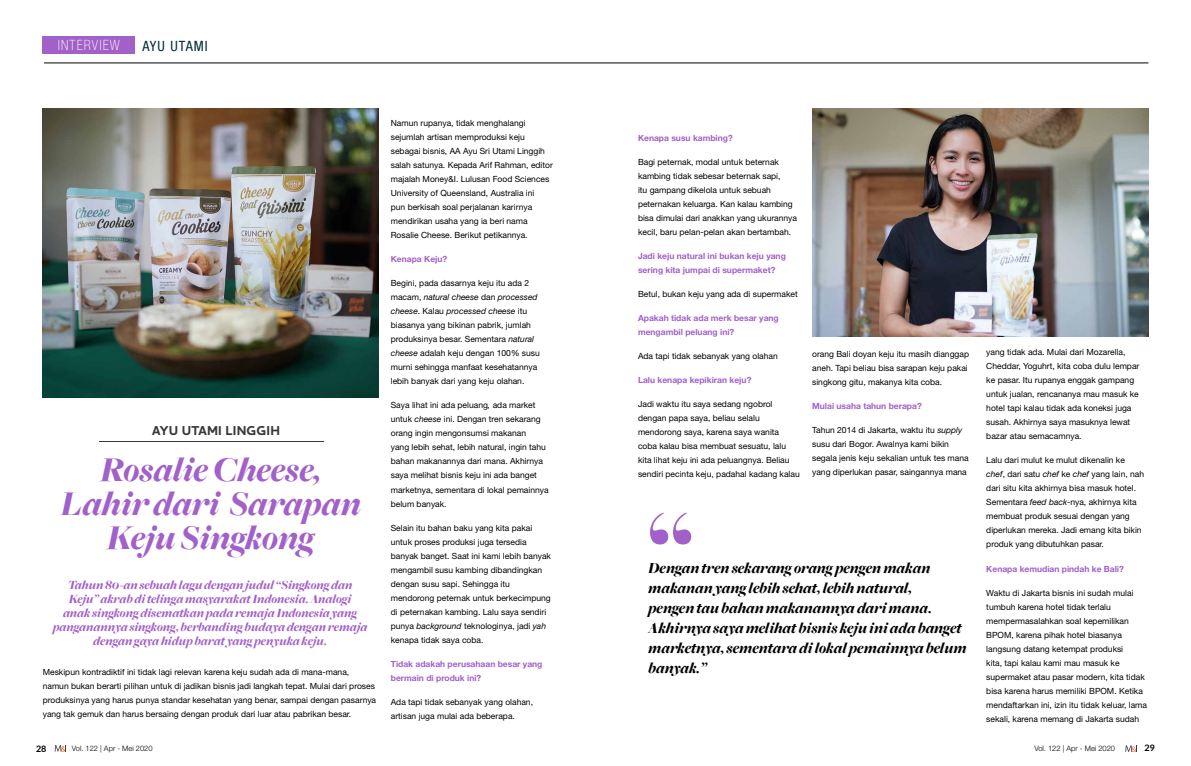
<style>
.page{position:relative;width:1191px;height:766px;background:#fff}
.page>*{position:absolute;margin:0;border:0;box-sizing:border-box;transform-origin:0 0}
.t1{font:110.5px "Red Velvet";color:#a260c9}
.t2{font:italic 900 36px/34px "Freight Big";color:#a260c9;text-align:center}
.t3{font:italic 900 16px/20px "Freight Big";color:#000}
.t4{font:100 condensed 14.2px "Helvetica Neue LT Std";letter-spacing:.075em;color:#fff}
.t5{font:condensed 14.2px "Helvetica Neue LT Std";letter-spacing:.075em;color:#062e3a}
.t6{font:700 13.1px "Houschka Alt Pro";letter-spacing:.015em;color:#3a3938}
.t7{font:italic 900 13px/14px "Freight Big";color:#a260c9;text-align:center}
.t8{font:700 9px "Lato";color:#000}
.t9{font:8.5px/14px "Helvetica Neue LT Std";color:#000}
.t10{font:700 8.5px/14px "Helvetica Neue LT Std";color:#a260c9}
.t11{font:300 7.5px "Helvetica Neue LT Std";color:#000}
.s1{font-style:italic}
</style>
<div class="page">
<svg style="left:55px;top:745px;width:12px;height:6px"></svg>
<svg style="left:1125px;top:745px;width:13px;height:6px"></svg>
<hr style="left:44px;top:63px;width:1104px;height:1px;background:#000">
<img style="left:43px;top:108px;width:336px;height:289px">
<img style="left:812px;top:108px;width:336px;height:228px">
<hr style="left:99px;top:441px;width:225px;height:1px;background:#3a3938">
<div style="left:43px;top:36px;width:92px;height:17px;background:#a260c9"></div>
<h3 class="t4" style="left:58px;top:37px;width:55px">INTERVIEW</h3>
<h3 class="t5" style="left:142px;top:38px;width:67px">AYU UTAMI</h3>
<h3 class="t6" style="left:152px;top:422px;width:129px">AYU UTAMI LINGGIH</h3>
<h2 class="t2" style="left:60px;top:453px;width:302px">Rosalie Cheese,<br>Lahir dari Sarapan<br>Keju Singkong</h2>
<p class="t7" style="left:53px;top:578px;width:316px">Tahun 80-an sebuah lagu dengan judul “Singkong dan Keju” akrab di telinga masyarakat Indonesia. Analogi<br>anak singkong disematkan pada remaja Indonesia yang panganannya singkong, berbanding budaya dengan remaja dengan gaya hidup barat yang penyuka keju.</p>
<p class="t9" style="left:43px;top:665px;width:335px">Meskipun kontradiktif ini tidak lagi relevan karena keju sudah ada di mana-mana, namun bukan berarti pilihan untuk di jadikan bisnis jadi langkah tepat. Mulai dari proses produksinya yang harus punya standar kesehatan yang benar, sampai dengan pasarnya yang tak gemuk dan harus bersaing dengan produk dari luar atau pabrikan besar.</p>
<p class="t9" style="left:391px;top:116px;width:164px">Namun rupanya, tidak menghalangi sejumlah artisan memproduksi keju sebagai bisnis, AA Ayu Sri Utami Linggih salah satunya. Kepada Arif Rahman, editor majalah Money&amp;I. Lulusan Food Sciences University of Queensland, Australia ini<br>pun berkisah soal perjalanan karirnya mendirikan usaha yang ia beri nama Rosalie Cheese. Berikut petikannya.</p>
<p class="t10" style="left:391px;top:252px;width:58px">Kenapa Keju?</p>
<p class="t9" style="left:391px;top:276px;width:150px">Begini, pada dasarnya keju itu ada 2 macam, <span class="s1">natural cheese</span> dan <span class="s1">processed cheese</span>. Kalau <span class="s1">processed cheese</span> itu biasanya yang bikinan pabrik, jumlah produksinya besar. Sementara <span class="s1">natural cheese</span> adalah keju dengan 100% susu murni sehingga manfaat kesehatannya lebih banyak dari yang keju olahan.</p>
<p class="t9" style="left:391px;top:398px;width:159px">Saya lihat ini ada peluang<span class="s1">,</span> ada market untuk <span class="s1">cheese</span> ini. Dengan tren sekarang orang ingin mengonsumsi makanan<br>yang lebih sehat, lebih natural, ingin tahu bahan makanannya dari mana. Akhirnya saya melihat bisnis keju ini ada banget marketnya, sementara di lokal pemainnya belum banyak.</p>
<p class="t9" style="left:391px;top:520px;width:162px">Selain itu bahan baku yang kita pakai untuk proses produksi juga tersedia banyak banget. Saat ini kami lebih banyak mengambil susu kambing dibandingkan dengan susu sapi. Sehingga itu mendorong peternak untuk berkecimpung di peternakan kambing. Lalu saya sendiri punya <span class="s1">background</span> teknologinya, jadi <span class="s1">yah </span>kenapa tidak saya coba.</p>
<p class="t10" style="left:391px;top:656px;width:153px">Tidak adakah perusahaan besar yang bermain di produk ini?</p>
<p class="t9" style="left:391px;top:694px;width:144px">Ada tapi tidak sebanyak yang olahan, artisan juga mulai ada beberapa.</p>
<p class="t10" style="left:638px;top:131px;width:96px">Kenapa susu kambing?</p>
<p class="t9" style="left:638px;top:155px;width:161px">Bagi peternak, modal untuk beternak kambing tidak sebesar beternak sapi,<br>itu gampang dikelola untuk sebuah peternakan keluarga. Kan kalau kambing bisa dimulai dari anakkan yang ukurannya kecil, baru pelan-pelan akan bertambah.</p>
<p class="t10" style="left:638px;top:249px;width:149px">Jadi keju natural ini bukan keju yang sering kita jumpai di supermaket?</p>
<p class="t9" style="left:638px;top:287px;width:161px">Betul, bukan keju yang ada di supermaket</p>
<p class="t10" style="left:638px;top:311px;width:142px">Apakah tidak ada merk besar yang mengambil peluang ini?</p>
<p class="t9" style="left:638px;top:349px;width:141px">Ada tapi tidak sebanyak yang olahan</p>
<p class="t10" style="left:638px;top:373px;width:115px">Lalu kenapa kepikiran keju?</p>
<p class="t9" style="left:638px;top:397px;width:163px">Jadi waktu itu saya sedang ngobrol dengan papa saya, beliau selalu mendorong saya, karena saya wanita coba kalau bisa membuat sesuatu, lalu kita lihat keju ini ada peluangnya. Beliau sendiri pecinta keju, padahal kadang kalau</p>
<p class="t9" style="left:812px;top:347px;width:158px">orang Bali doyan keju itu masih dianggap aneh. Tapi beliau bisa sarapan keju pakai singkong gitu, makanya kita coba.</p>
<p class="t10" style="left:812px;top:399px;width:111px">Mulai usaha tahun berapa?</p>
<p class="t9" style="left:812px;top:423px;width:158px">Tahun 2014 di Jakarta, waktu itu <span class="s1">supply </span>susu dari Bogor. Awalnya kami bikin segala jenis keju sekalian untuk tes mana yang diperlukan pasar, saingannya mana</p>
<h1 class="t1" style="left:644px;top:486px;width:54px">“</h1>
<h3 class="t3" style="left:648px;top:558px;width:320px">Dengan tren sekarang orang pengen makan makanan yang lebih sehat, lebih natural,<br>pengen tau bahan makanannya dari mana.<br>Akhirnya saya melihat bisnis keju ini ada banget marketnya, sementara di lokal pemainnya belum banyak.”</h3>
<p class="t9" style="left:986px;top:345px;width:155px">yang tidak ada. Mulai dari Mozarella, Cheddar, Yoguhrt, kita coba dulu lempar ke pasar. Itu rupanya enggak gampang untuk jualan, rencananya mau masuk ke hotel tapi kalau tidak ada koneksi juga susah. Akhirnya saya masuknya lewat bazar atau semacamnya.</p>
<p class="t9" style="left:986px;top:453px;width:159px">Lalu dari mulut ke mulut dikenalin ke <span class="s1">chef</span>, dari satu <span class="s1">chef</span> ke <span class="s1">chef</span> yang lain, nah dari situ kita akhirnya bisa masuk hotel.<br>Sementara <span class="s1">feed back</span>-nya, akhirnya kita membuat produk sesuai dengan yang diperlukan mereka. Jadi emang kita bikin produk yang dibutuhkan pasar.</p>
<p class="t10" style="left:986px;top:561px;width:139px">Kenapa kemudian pindah ke Bali?</p>
<p class="t9" style="left:986px;top:585px;width:162px">Waktu di Jakarta bisnis ini sudah mulai tumbuh karena hotel tidak terlalu mempermasalahkan soal kepemilikan BPOM, karena pihak hotel biasanya langsung datang ketempat produksi<br>kita, tapi kalau kami mau masuk ke supermaket atau pasar modern, kita tidak bisa karena harus memiliki BPOM. Ketika mendaftarkan ini, izin itu tidak keluar, lama sekali, karena memang di Jakarta sudah</p>
<p class="t8" style="left:36px;top:741px;width:12px">28</p>
<p class="t11" style="left:72px;top:743px;width:82px">Vol. 122 | Apr - Mei 2020</p>
<p class="t11" style="left:1034px;top:743px;width:82px">Vol. 122 | Apr - Mei 2020</p>
<p class="t8" style="left:1144px;top:741px;width:12px">29</p>
</div>
